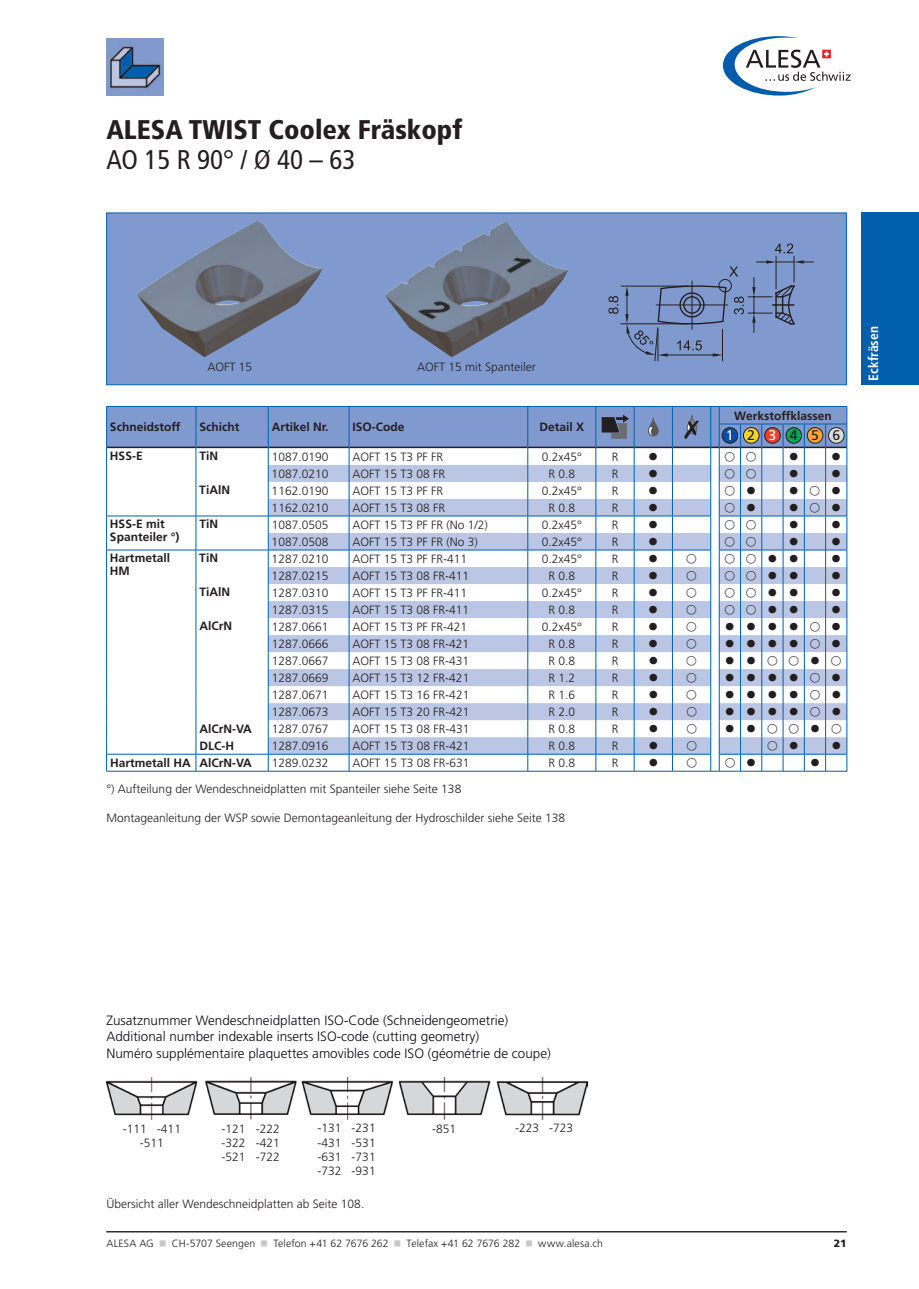
<style>
.page{position:relative;width:919px;height:1289px;background:#fff}
.page>*{position:absolute;margin:0;border:0;box-sizing:border-box;transform-origin:0 0}
.t1{font:900 condensed 27px "Frutiger LT Pro";color:#231f20}
.t2{font:condensed 27px "Frutiger LT Pro";color:#231f20}
.t3{font:14.1px "Frutiger LT Pro";letter-spacing:.96em;color:#231f20}
.t4{font:300 13.5px/16.2px "Frutiger LT Pro";color:#0e0b10}
.t5{font:700 condensed 13.5px "Frutiger LT Pro";color:#fff}
.t6{font:300 12px/14.4px "Frutiger LT Pro";color:#231f20;text-align:justify}
.t7{font:700 12px/12.8px "Frutiger LT Pro";color:#231f20}
.t8{font:12px "European Pi Std 1";color:#231f20}
.t9{font:300 10.5px "Frutiger LT Pro";letter-spacing:.01em;color:#231f20}
.t10{font:900 10.5px "Frutiger LT Pro";color:#231f20}
.s1{color:#fff}
.s2{color:#c7c8ca}
</style>
<div class="page">
<svg style="left:722px;top:36px;width:128px;height:60px"></svg>
<hr style="left:106px;top:1231px;width:740px;height:1px;background:#231f20">
<img style="left:106px;top:38px;width:58px;height:58px">
<div style="left:861px;top:213px;width:57px;height:172px;background:#015fae"></div>
<svg style="left:106px;top:213px;width:740px;height:172px;fill:#809acf"></svg>
<img style="left:226px;top:221px;width:31px;height:16px">
<img style="left:467px;top:221px;width:38px;height:21px">
<svg style="left:608px;top:243px;width:205px;height:118px"></svg>
<img style="left:106px;top:1077px;width:481px;height:42px">
<svg style="left:106px;top:406px;width:741px;height:366px"></svg>
<h1 class="t1" style="left:106px;top:114px;width:357px">ALESA TWIST Coolex Fräskopf</h1>
<h1 class="t2" style="left:106px;top:144px;width:250px">AO 15 R 90° / Ø 40 – 63</h1>
<p class="t6" style="left:207px;top:359px;width:46px">AOFT 15</p>
<p class="t6" style="left:417px;top:359px;width:120px">AOFT 15 mit Spanteiler</p>
<p class="t7" style="left:110px;top:421px;width:72px">Schneidstoff</p>
<p class="t7" style="left:199px;top:421px;width:41px">Schicht</p>
<p class="t7" style="left:272px;top:421px;width:58px">Artikel Nr.</p>
<p class="t7" style="left:352px;top:421px;width:54px">ISO-Code</p>
<p class="t7" style="left:539px;top:421px;width:46px">Detail X</p>
<p class="t7" style="left:734px;top:409px;width:99px">Werkstoffklassen</p>
<p class="t3" style="left:726px;top:427px;width:116px"><span class="s1">1</span>2<span class="s1">3</span>456</p>
<p class="t7" style="left:110px;top:450px;width:34px">HSS-E</p>
<p class="t7" style="left:199px;top:450px;width:20px">TiN</p>
<p class="t6" style="left:272px;top:449px;width:58px">1087.0190</p>
<p class="t6" style="left:352px;top:449px;width:92px">AOFT 15 T3 PF FR</p>
<p class="t6" style="left:541px;top:449px;width:42px">0.2x45°</p>
<p class="t6" style="left:611px;top:449px;width:8px">R</p>
<p class="t8" style="left:647px;top:451px;width:13px">•</p>
<p class="t8" style="left:787px;top:451px;width:13px">•</p>
<p class="t8" style="left:830px;top:451px;width:13px">•</p>
<p class="t6" style="left:271px;top:466px;width:58px">1087.0210</p>
<p class="t6" style="left:352px;top:466px;width:94px">AOFT 15 T3 08 FR</p>
<p class="t6" style="left:548px;top:466px;width:28px">R 0.8</p>
<p class="t6" style="left:611px;top:466px;width:8px">R</p>
<p class="t8" style="left:647px;top:468px;width:13px">•</p>
<p class="t8" style="left:787px;top:468px;width:13px">•</p>
<p class="t8" style="left:830px;top:468px;width:13px">•</p>
<p class="t7" style="left:199px;top:484px;width:32px">TiAlN</p>
<p class="t6" style="left:271px;top:483px;width:58px">1162.0190</p>
<p class="t6" style="left:352px;top:483px;width:92px">AOFT 15 T3 PF FR</p>
<p class="t6" style="left:541px;top:483px;width:42px">0.2x45°</p>
<p class="t6" style="left:611px;top:483px;width:8px">R</p>
<p class="t8" style="left:647px;top:485px;width:13px">•</p>
<p class="t8" style="left:787px;top:485px;width:56px">•○•</p>
<p class="t6" style="left:271px;top:500px;width:58px">1162.0210</p>
<p class="t6" style="left:352px;top:500px;width:94px">AOFT 15 T3 08 FR</p>
<p class="t6" style="left:548px;top:500px;width:28px">R 0.8</p>
<p class="t6" style="left:611px;top:500px;width:8px">R</p>
<p class="t8" style="left:647px;top:502px;width:13px">•</p>
<p class="t8" style="left:787px;top:502px;width:56px">•○•</p>
<p class="t7" style="left:110px;top:518px;width:71px">HSS-E mit<br>Spanteiler °)</p>
<p class="t7" style="left:199px;top:518px;width:20px">TiN</p>
<p class="t6" style="left:272px;top:517px;width:58px">1087.0505</p>
<p class="t6" style="left:352px;top:517px;width:137px">AOFT 15 T3 PF FR (No 1/2)</p>
<p class="t6" style="left:541px;top:517px;width:42px">0.2x45°</p>
<p class="t6" style="left:611px;top:517px;width:8px">R</p>
<p class="t8" style="left:647px;top:519px;width:13px">•</p>
<p class="t8" style="left:787px;top:519px;width:13px">•</p>
<p class="t8" style="left:830px;top:519px;width:13px">•</p>
<p class="t6" style="left:271px;top:534px;width:58px">1087.0508</p>
<p class="t6" style="left:352px;top:534px;width:127px">AOFT 15 T3 PF FR (No 3)</p>
<p class="t6" style="left:541px;top:534px;width:42px">0.2x45°</p>
<p class="t6" style="left:611px;top:534px;width:8px">R</p>
<p class="t8" style="left:647px;top:536px;width:13px">•</p>
<p class="t8" style="left:787px;top:536px;width:13px">•</p>
<p class="t8" style="left:830px;top:536px;width:13px">•</p>
<p class="t7" style="left:110px;top:552px;width:62px">Hartmetall<br>HM</p>
<p class="t7" style="left:199px;top:552px;width:20px">TiN</p>
<p class="t6" style="left:271px;top:551px;width:58px">1287.0210</p>
<p class="t6" style="left:352px;top:551px;width:116px">AOFT 15 T3 PF FR-411</p>
<p class="t6" style="left:541px;top:551px;width:42px">0.2x45°</p>
<p class="t6" style="left:611px;top:551px;width:8px">R</p>
<p class="t8" style="left:724px;top:553px;width:76px">○○••</p>
<p class="t8" style="left:830px;top:553px;width:13px">•</p>
<p class="t6" style="left:271px;top:568px;width:58px">1287.0215</p>
<p class="t6" style="left:352px;top:568px;width:118px">AOFT 15 T3 08 FR-411</p>
<p class="t6" style="left:548px;top:568px;width:28px">R 0.8</p>
<p class="t6" style="left:611px;top:568px;width:8px">R</p>
<p class="t8" style="left:724px;top:570px;width:76px">○○••</p>
<p class="t8" style="left:830px;top:570px;width:13px">•</p>
<p class="t7" style="left:199px;top:586px;width:32px">TiAlN</p>
<p class="t6" style="left:272px;top:585px;width:58px">1287.0310</p>
<p class="t6" style="left:352px;top:585px;width:116px">AOFT 15 T3 PF FR-411</p>
<p class="t6" style="left:541px;top:585px;width:42px">0.2x45°</p>
<p class="t6" style="left:611px;top:585px;width:8px">R</p>
<p class="t8" style="left:724px;top:587px;width:76px">○○••</p>
<p class="t8" style="left:830px;top:587px;width:13px">•</p>
<p class="t6" style="left:272px;top:602px;width:58px">1287.0315</p>
<p class="t6" style="left:352px;top:602px;width:118px">AOFT 15 T3 08 FR-411</p>
<p class="t6" style="left:548px;top:602px;width:28px">R 0.8</p>
<p class="t6" style="left:611px;top:602px;width:8px">R</p>
<p class="t8" style="left:724px;top:604px;width:76px">○○••</p>
<p class="t8" style="left:830px;top:604px;width:13px">•</p>
<p class="t7" style="left:199px;top:620px;width:34px">AlCrN</p>
<p class="t6" style="left:272px;top:619px;width:58px">1287.0661</p>
<p class="t6" style="left:352px;top:619px;width:116px">AOFT 15 T3 PF FR-421</p>
<p class="t6" style="left:541px;top:619px;width:42px">0.2x45°</p>
<p class="t6" style="left:611px;top:619px;width:8px">R</p>
<p class="t8" style="left:723px;top:621px;width:120px">••••○•</p>
<p class="t6" style="left:272px;top:636px;width:58px">1287.0666</p>
<p class="t6" style="left:352px;top:636px;width:118px">AOFT 15 T3 08 FR-421</p>
<p class="t6" style="left:548px;top:636px;width:28px">R 0.8</p>
<p class="t6" style="left:611px;top:636px;width:8px">R</p>
<p class="t8" style="left:723px;top:638px;width:120px">••••○•</p>
<p class="t6" style="left:272px;top:653px;width:58px">1287.0667</p>
<p class="t6" style="left:352px;top:653px;width:118px">AOFT 15 T3 08 FR-431</p>
<p class="t6" style="left:548px;top:653px;width:28px">R 0.8</p>
<p class="t6" style="left:611px;top:653px;width:8px">R</p>
<p class="t8" style="left:723px;top:655px;width:119px">••○○•○</p>
<p class="t6" style="left:272px;top:670px;width:58px">1287.0669</p>
<p class="t6" style="left:352px;top:670px;width:118px">AOFT 15 T3 12 FR-421</p>
<p class="t6" style="left:548px;top:670px;width:28px">R 1.2</p>
<p class="t6" style="left:611px;top:670px;width:8px">R</p>
<p class="t8" style="left:723px;top:672px;width:120px">••••○•</p>
<p class="t6" style="left:272px;top:687px;width:58px">1287.0671</p>
<p class="t6" style="left:352px;top:687px;width:118px">AOFT 15 T3 16 FR-421</p>
<p class="t6" style="left:548px;top:687px;width:28px">R 1.6</p>
<p class="t6" style="left:611px;top:687px;width:8px">R</p>
<p class="t8" style="left:723px;top:689px;width:120px">••••○•</p>
<p class="t6" style="left:272px;top:704px;width:58px">1287.0673</p>
<p class="t6" style="left:352px;top:704px;width:118px">AOFT 15 T3 20 FR-421</p>
<p class="t6" style="left:548px;top:704px;width:28px">R 2.0</p>
<p class="t6" style="left:611px;top:704px;width:8px">R</p>
<p class="t8" style="left:724px;top:706px;width:120px">••••○•</p>
<p class="t7" style="left:199px;top:722px;width:54px">AlCrN-VA</p>
<p class="t6" style="left:272px;top:722px;width:58px">1287.0767</p>
<p class="t6" style="left:352px;top:722px;width:118px">AOFT 15 T3 08 FR-431</p>
<p class="t6" style="left:548px;top:722px;width:28px">R 0.8</p>
<p class="t6" style="left:611px;top:722px;width:8px">R</p>
<p class="t8" style="left:724px;top:723px;width:119px">••○○•○</p>
<p class="t7" style="left:199px;top:739px;width:36px">DLC-H</p>
<p class="t6" style="left:272px;top:739px;width:58px">1287.0916</p>
<p class="t6" style="left:352px;top:739px;width:118px">AOFT 15 T3 08 FR-421</p>
<p class="t6" style="left:548px;top:739px;width:28px">R 0.8</p>
<p class="t6" style="left:611px;top:739px;width:8px">R</p>
<p class="t8" style="left:830px;top:740px;width:13px">•</p>
<p class="t7" style="left:110px;top:756px;width:143px">Hartmetall HA AlCrN-VA</p>
<p class="t6" style="left:272px;top:756px;width:58px">1289.0232</p>
<p class="t6" style="left:352px;top:756px;width:118px">AOFT 15 T3 08 FR-631</p>
<p class="t6" style="left:548px;top:756px;width:28px">R 0.8</p>
<p class="t6" style="left:611px;top:756px;width:8px">R</p>
<p class="t8" style="left:809px;top:757px;width:13px">•</p>
<p class="t6" style="left:106px;top:782px;width:356px">°) Aufteilung der Wendeschneidplatten mit Spanteiler siehe Seite 138</p>
<p class="t6" style="left:106px;top:810px;width:460px">Montageanleitung der WSP sowie Demontageanleitung der Hydroschilder siehe Seite 138</p>
<p class="t5" style="left:865px;top:381px;width:56px;rotate:-90deg">Eckfräsen</p>
<p class="t4" style="left:106px;top:1012px;width:446px">Zusatznummer Wendeschneidplatten ISO-Code (Schneidengeometrie)<br>Additional number indexable inserts ISO-code (cutting geometry)<br>Numéro supplémentaire plaquettes amovibles code ISO (géométrie de coupe)</p>
<p class="t6" style="left:123px;top:1121px;width:60px;text-align:center">-111 -411 -511</p>
<p class="t6" style="left:222px;top:1121px;width:60px">-121 -222 -322 -421 -521 -722</p>
<p class="t6" style="left:317px;top:1120px;width:60px">-131 -231 -431 -531 -631 -731 -732 -931</p>
<p class="t6" style="left:432px;top:1121px;width:26px">-851</p>
<p class="t6" style="left:515px;top:1120px;width:60px">-223 -723</p>
<p class="t6" style="left:106px;top:1196px;width:259px">Übersicht aller Wendeschneidplatten ab Seite 108.</p>
<p class="t9" style="left:106px;top:1237px;width:498px">ALESA AG <span class="s2">■</span> CH-5707 Seengen <span class="s2">■</span> Telefon +41 62 7676 262 <span class="s2">■</span> Telefax +41 62 7676 282 <span class="s2">■</span> www.alesa.ch</p>
<p class="t10" style="left:833px;top:1236px;width:14px">21</p>
</div>
